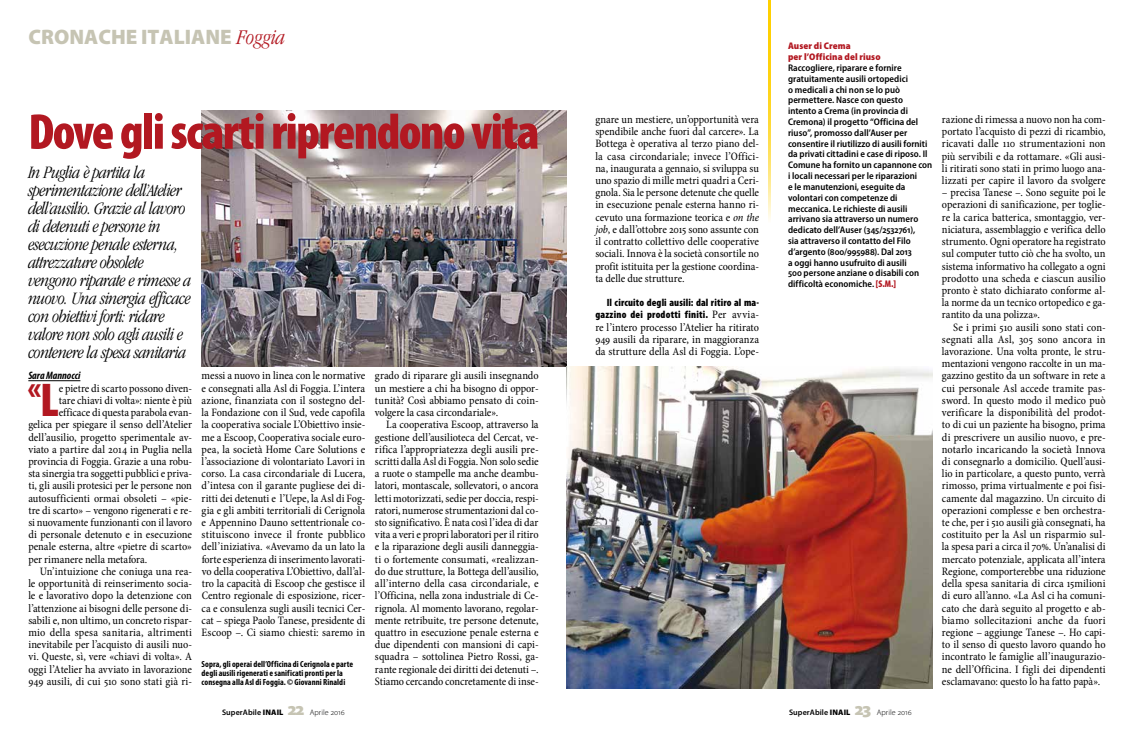
<style>
.page{position:relative;width:1134px;height:738px;background:#fff}
.page>*{position:absolute;margin:0;border:0;box-sizing:border-box;transform-origin:0 0}
.t1{font:900 condensed 50.6px "Myriad Pro";letter-spacing:-.03em;color:#b21821}
.t2{font:900 condensed 33.4px "Myriad Pro";color:#b21821}
.t3{font:italic 300 condensed 21.6px "ITC Garamond Std";letter-spacing:-.005em;color:#b21821}
.t4{font:900 21px "Myriad Pro";color:#c6c4b3}
.t5{font:italic 300 condensed 18px/18px "ITC Garamond Std";letter-spacing:-.025em;color:#000}
.t6{font:condensed 11.4px/12.2px "Minion Pro";letter-spacing:-.005em;color:#000;text-align:justify}
.t7{font:condensed 11.4px "Minion Pro";letter-spacing:.015em;color:#000}
.t8{font:italic 700 condensed 10.8px "Myriad Pro";color:#000}
.t9{font:900 condensed 10.5px/12.2px "Myriad Pro";letter-spacing:.015em;color:#000;text-align:right}
.t10{font:600 semi-condensed 9.6px/10.8px "Myriad Pro";color:#000}
.t11{font:900 semi-condensed 9.6px/10.8px "Myriad Pro";letter-spacing:.01em;color:#b21821}
.t12{font:700 condensed 8.8px/9.2px "Myriad Pro";letter-spacing:.005em;color:#000}
.t13{font:600 8px "Myriad Pro";letter-spacing:.01em;color:#000}
.s1{font-size:47.6px}
.s2{font-style:italic}
.s3{font-family:"Minion Pro";font-weight:400;font-size:11.4px}
.s4{font-weight:900;font-stretch:condensed;font-size:9.7px;color:#b21821}
.s5{font-weight:900}
.s6{font-weight:900;font-size:18px;color:#c6c4b3}
.s7{font-weight:300}
</style>
<div class="page">
<hr style="left:769px;top:0;width:2px;height:383px;background:#ffd000">
<hr style="left:28px;top:380px;width:52px;height:1px;background:#000">
<img style="left:202px;top:111px;width:365px;height:255px">
<img style="left:567px;top:366px;width:365px;height:321px">
<h3 class="t4" style="left:29px;top:23px;width:28px">CRONA</h3>
<h3 class="t4" style="left:98px;top:23px;width:75px">CHE ITALIANE</h3>
<h3 class="t3" style="left:237px;top:25px;width:50px">Foggia</h3>
<h1 class="t1" style="left:28px;top:99px;width:513px">Dove gli scarti riprendono vita</h1>
<p class="t5" style="left:28px;top:163px;width:165px">In Puglia è partita la sperimentazione dell’Atelier dell’ausilio. Grazie al lavoro di detenuti e persone in esecuzione penale esterna, attrezzature obsolete vengono riparate e rimesse a nuovo. Una sinergia efficace con obiettivi forti: ridare valore non solo agli ausili e contenere la spesa sanitaria</p>
<p class="t8" style="left:28px;top:369px;width:54px">Sara Mannocci</p>
<h2 class="t2" style="left:28px;top:366px;width:33px">«<span class="s1">L</span></h2>
<p class="t6" style="left:59px;top:382px;width:135px">e pietre di scarto possono diven-</p>
<p class="t6" style="left:59px;top:394px;width:135px">tare chiavi di volta»: niente è più</p>
<p class="t6" style="left:59px;top:406px;width:135px">efficace di questa parabola evan-</p>
<p class="t6" style="left:28px;top:418px;width:165px">gelica per spiegare il senso dell’Atelier</p>
<p class="t6" style="left:28px;top:430px;width:165px">dell’ausilio, progetto sperimentale av-</p>
<p class="t6" style="left:28px;top:443px;width:165px">viato a partire dal 2014 in Puglia nella</p>
<p class="t6" style="left:28px;top:455px;width:165px">provincia di Foggia. Grazie a una robu-</p>
<p class="t6" style="left:28px;top:467px;width:165px">sta sinergia tra soggetti pubblici e priva-</p>
<p class="t6" style="left:28px;top:479px;width:165px">ti, gli ausili protesici per le persone non</p>
<p class="t6" style="left:28px;top:491px;width:165px">autosufficienti ormai obsoleti – «pie-</p>
<p class="t6" style="left:28px;top:504px;width:165px">tre di scarto» – vengono rigenerati e re-</p>
<p class="t6" style="left:28px;top:516px;width:165px">si nuovamente funzionanti con il lavoro</p>
<p class="t6" style="left:28px;top:528px;width:165px">di personale detenuto e in esecuzione</p>
<p class="t6" style="left:28px;top:540px;width:165px">penale esterna, altre «pietre di scarto»</p>
<p class="t6" style="left:28px;top:552px;width:121px">per rimanere nella metafora.</p>
<p class="t6" style="left:40px;top:565px;width:154px">Un’intuizione che coniuga una rea-</p>
<p class="t6" style="left:28px;top:577px;width:165px">le opportunità di reinserimento socia-</p>
<p class="t6" style="left:28px;top:589px;width:165px">le e lavorativo dopo la detenzione con</p>
<p class="t6" style="left:28px;top:601px;width:165px">l’attenzione ai bisogni delle persone di-</p>
<p class="t6" style="left:28px;top:613px;width:165px">sabili e, non ultimo, un concreto rispar-</p>
<p class="t7" style="left:28px;top:624px;width:165px">mio della spesa sanitaria, altrimenti</p>
<p class="t6" style="left:28px;top:638px;width:165px">inevitabile per l’acquisto di ausili nuo-</p>
<p class="t6" style="left:28px;top:650px;width:165px">vi. Queste, sì, vere «chiavi di volta». A</p>
<p class="t6" style="left:28px;top:662px;width:165px">oggi l’Atelier ha avviato in lavorazione</p>
<p class="t6" style="left:28px;top:674px;width:165px">949 ausili, di cui 510 sono stati già ri-</p>
<p class="t6" style="left:202px;top:369px;width:165px">messi a nuovo in linea con le normative e consegnati alla Asl di Foggia. L’intera azione, finanziata con il sostegno del&shy;la Fondazione con il Sud, vede capofila la cooperativa sociale L’Obiettivo insie&shy;me a Escoop, Cooperativa sociale euro&shy;pea, la società Home Care Solutions e l’associazione di volontariato Lavori in corso. La casa circondariale di Lucera, d’intesa con il garante pugliese dei di&shy;ritti dei detenuti e l’Uepe, la Asl di Fog&shy;gia e gli ambiti territoriali di Cerignola e Appennino Dauno settentrionale co&shy;stituiscono invece il fronte pubblico dell’iniziativa. «Avevamo da un lato la forte esperienza di inserimento lavorati&shy;vo della cooperativa L’Obiettivo, dall’al&shy;tro la capacità di Escoop che gestisce il Centro regionale di esposizione, ricer&shy;ca e consulenza sugli ausili tecnici Cer&shy;cat – spiega Paolo Tanese, presidente di Escoop –. Ci siamo chiesti: saremo in</p>
<p class="t6" style="left:375px;top:369px;width:165px">grado di riparare gli ausili insegnando un mestiere a chi ha bisogno di oppor&shy;tunità? Così abbiamo pensato di coin&shy;volgere la casa circondariale».</p>
<p class="t6" style="left:375px;top:418px;width:165px;text-indent:11px">La cooperativa Escoop, attraverso la gestione dell’ausilioteca del Cercat, ve&shy;rifica l’appropriatezza degli ausili pre&shy;scritti dalla Asl di Foggia. Non solo sedie a ruote o stampelle ma anche deambu&shy;latori, montascale, sollevatori, o ancora letti motorizzati, sedie per doccia, respi&shy;ratori, numerose strumentazioni dal co&shy;sto significativo. È nata così l’idea di dar vita a veri e propri laboratori per il ritiro e la riparazione degli ausili danneggia&shy;ti o fortemente consumati, «realizzan&shy;do due strutture, la Bottega dell’ausilio, all’interno della casa circondariale, e l’Officina, nella zona industriale di Ce&shy;rignola. Al momento lavorano, regolar&shy;mente retribuite, tre persone detenute, quattro in esecuzione penale esterna e due dipendenti con mansioni di capi&shy;squadra – sottolinea Pietro Rossi, ga&shy;rante regionale dei diritti dei detenuti –.<br>Stiamo cercando concretamente di inse-</p>
<p class="t12" style="left:202px;top:658px;width:153px">Sopra, gli operai dell’Officina di Cerignola e parte degli ausili rigenerati e sanificati pronti per la consegna alla Asl di Foggia. © Giovanni Rinaldi</p>
<p class="t6" style="left:595px;top:113px;width:165px">gnare un mestiere, un’opportunità vera spendibile anche fuori dal carcere». La Bottega è operativa al terzo piano del&shy;la casa circondariale; invece l’Offici&shy;na, inaugurata a gennaio, si sviluppa su uno spazio di mille metri quadri a Ceri&shy;gnola. Sia le persone detenute che quelle in esecuzione penale esterna hanno ri&shy;cevuto una formazione teorica e <span class="s2">on the job</span>, e dall’ottobre 2015 sono assunte con il contratto collettivo delle cooperative sociali. Innova è la società consortile no profit istituita per la gestione coordina&shy;ta delle due strutture.</p>
<p class="t9" style="left:595px;top:296px;width:165px">Il circuito degli ausili: dal ritiro al ma&shy;gazzino dei prodotti finiti. <span class="s3">Per avvia-</span></p>
<p class="t6" style="left:595px;top:321px;width:165px">re l’intero processo l’Atelier ha ritirato 949 ausili da riparare, in maggioranza da strutture della Asl di Foggia. L’ope-</p>
<p class="t11" style="left:788px;top:40px;width:94px">Auser di Crema<br>per l’Officina del riuso</p>
<p class="t10" style="left:788px;top:62px;width:146px">Raccogliere, riparare e fornire gratuitamente ausili ortopedici<br>o medicali a chi non se lo può permettere. Nasce con questo intento a Crema (in provincia di Cremona) il progetto “Officina del riuso”, promosso dall’Auser per consentire il riutilizzo di ausili forniti da privati cittadini e case di riposo. Il Comune ha fornito un capannone con i locali necessari per le riparazioni<br>e le manutenzioni, eseguite da volontari con competenze di meccanica. Le richieste di ausili arrivano sia attraverso un numero dedicato dell’Auser (345/2532761),<br>sia attraverso il contatto del Filo d’argento (800/995988). Dal 2013<br>a oggi hanno usufruito di ausili<br>500 persone anziane o disabili con difficoltà economiche. <span class="s4">[S.M.]</span></p>
<p class="t13" style="left:222px;top:706px;width:124px">SuperAbile <span class="s5">INAIL</span> <span class="s6">22</span> <span class="s7">Aprile 2016</span></p>
<p class="t13" style="left:789px;top:706px;width:124px">SuperAbile <span class="s5">INAIL</span> <span class="s6">23</span> <span class="s7">Aprile 2016</span></p>
<p class="t6" style="left:942px;top:113px;width:165px">razione di rimessa a nuovo non ha com&shy;portato l’acquisto di pezzi di ricambio, ricavati dalle 110 strumentazioni non più servibili e da rottamare. «Gli ausi&shy;li ritirati sono stati in primo luogo ana&shy;lizzati per capire il lavoro da svolgere</p>
<p class="t6" style="left:942px;top:186px;width:165px">– precisa Tanese –. Sono seguite poi le operazioni di sanificazione, per toglie&shy;re la carica batterica, smontaggio, ver&shy;niciatura, assemblaggio e verifica dello strumento. Ogni operatore ha registrato sul computer tutto ciò che ha svolto, un sistema informativo ha collegato a ogni prodotto una scheda e ciascun ausilio pronto è stato dichiarato conforme al&shy;la norme da un tecnico ortopedico e ga&shy;rantito da una polizza».</p>
<p class="t6" style="left:942px;top:321px;width:165px;text-indent:11px">Se i primi 510 ausili sono stati con&shy;segnati alla Asl, 305 sono ancora in lavorazione. Una volta pronte, le stru&shy;mentazioni vengono raccolte in un ma&shy;gazzino gestito da un software in rete a cui personale Asl accede tramite pas&shy;sword. In questo modo il medico può verificare la disponibilità del prodot&shy;to di cui un paziente ha bisogno, prima di prescrivere un ausilio nuovo, e pre&shy;notarlo incaricando la società Innova di consegnarlo a domicilio. Quell’ausi&shy;lio in particolare, a questo punto, verrà rimosso, prima virtualmente e poi fisi&shy;camente dal magazzino. Un circuito di operazioni complesse e ben orchestra&shy;te che, per i 510 ausili già consegnati, ha costituito per la Asl un risparmio sul&shy;la spesa pari a circa il 70%. Un’analisi di mercato potenziale, applicata all’intera Regione, comporterebbe una riduzione della spesa sanitaria di circa 15milioni di euro all’anno. «La Asl ci ha comuni&shy;cato che darà seguito al progetto e ab&shy;biamo sollecitazioni anche da fuori regione – aggiunge Tanese –. Ho capi&shy;to il senso di questo lavoro quando ho incontrato le famiglie all’inaugurazio&shy;ne dell’Officina. I figli dei dipendenti esclamavano: questo lo ha fatto papà».</p>
</div>
